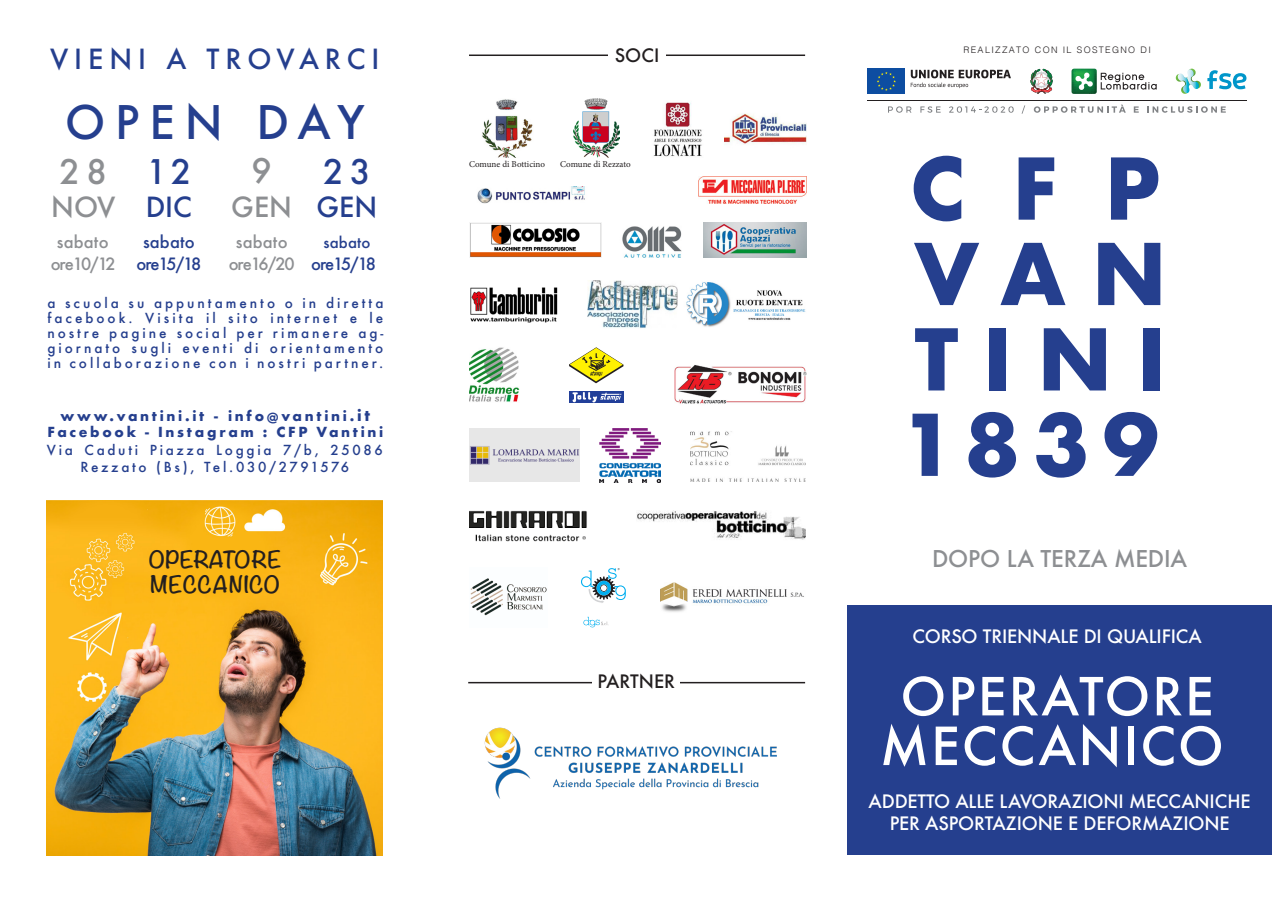
<style>
.page{position:relative;width:1272px;height:902px;background:#fff}
.page>*{position:absolute;margin:0;border:0;box-sizing:border-box;transform-origin:0 0}
.t1{font:700 82.5px "Futura";letter-spacing:.3em;color:#253f8e}
.t2{font:500 51px "Futura";letter-spacing:.04em;color:#fff}
.t3{font:500 45px "Futura";letter-spacing:.22em;color:#253f8e}
.t4{font:500 33px "Futura";color:#253f8e}
.t5{font:500 33px "Futura";color:#8d8f92}
.t6{font:500 27px "Futura";letter-spacing:.205em;color:#253f8e}
.t7{font:500 27px "Futura";color:#8d8f92}
.t8{font:500 22.5px "Futura";letter-spacing:-.01em;color:#8d8f92}
.t9{font:700 21px "Noteworthy";letter-spacing:-.025em;color:#231f20}
.t10{font:700 21px "Noteworthy";color:#231f20}
.t11{font:500 18px/21.6px "Futura";letter-spacing:-.01em;color:#fff;text-align:center}
.t12{font:500 18px "Futura";color:#231f20}
.t13{font:500 16.5px "Futura";letter-spacing:-.025em;color:#8d8f92}
.t14{font:500 16.5px "Futura";letter-spacing:-.06em;color:#253f8e}
.t15{font:500 15px "Futura";letter-spacing:.01em;color:#253f8e}
.t16{font:500 13.5px/15px "Futura";letter-spacing:.215em;color:#253f8e;text-align:justify}
.t17{font:700 13.5px "Futura";letter-spacing:.2em;color:#253f8e}
.t18{font:9px "Minion Pro";color:#231f20}
.t19{font:300 9px "Helvetica";letter-spacing:.15em;color:#231f20}
.s1{font-size:15px}
</style>
<div class="page">
<img style="left:47px;top:500px;width:336px;height:355px">
<hr style="left:867px;top:100px;width:379px;height:1px;background:#231f20">
<svg style="left:1071px;top:69px;width:85px;height:25px"></svg>
<svg style="left:1175px;top:69px;width:26px;height:25px"></svg>
<svg style="left:1207px;top:70px;width:39px;height:19px"></svg>
<div style="left:867px;top:69px;width:38px;height:25px;background:#0d4da1"></div>
<svg style="left:877px;top:72px;width:19px;height:19px"></svg>
<svg style="left:910px;top:70px;width:100px;height:18px"></svg>
<svg style="left:1030px;top:69px;width:22px;height:25px"></svg>
<svg style="left:888px;top:106px;width:23px;height:7px"></svg>
<svg style="left:920px;top:106px;width:20px;height:7px"></svg>
<svg style="left:949px;top:106px;width:64px;height:7px"></svg>
<svg style="left:1021px;top:105px;width:4px;height:9px"></svg>
<svg style="left:1033px;top:104px;width:92px;height:9px"></svg>
<svg style="left:1133px;top:106px;width:5px;height:7px"></svg>
<svg style="left:1147px;top:106px;width:78px;height:7px"></svg>
<img style="left:484px;top:727px;width:293px;height:72px">
<hr style="left:469px;top:54px;width:336px;height:2px;background:#231f20">
<div style="left:608px;top:47px;width:58px;height:15px;background:#fff"></div>
<img style="left:470px;top:578px;width:77px;height:38px">
<img style="left:703px;top:222px;width:103px;height:35px">
<img style="left:470px;top:223px;width:132px;height:34px">
<img style="left:469px;top:347px;width:50px;height:55px">
<img style="left:587px;top:280px;width:90px;height:48px">
<img style="left:477px;top:187px;width:108px;height:17px">
<img style="left:637px;top:510px;width:168px;height:30px">
<img style="left:660px;top:582px;width:144px;height:30px">
<img style="left:724px;top:113px;width:82px;height:31px">
<img style="left:599px;top:428px;width:61px;height:54px">
<img style="left:686px;top:282px;width:120px;height:45px">
<img style="left:653px;top:101px;width:49px;height:56px">
<img style="left:622px;top:226px;width:60px;height:31px">
<img style="left:698px;top:176px;width:108px;height:28px">
<img style="left:470px;top:287px;width:88px;height:36px">
<img style="left:469px;top:428px;width:110px;height:54px">
<div style="left:569px;top:391px;width:54px;height:12px;background:#223f99"></div>
<svg style="left:572px;top:392px;width:49px;height:10px"></svg>
<svg style="left:569px;top:347px;width:54px;height:36px"></svg>
<img style="left:674px;top:365px;width:132px;height:39px">
<img style="left:690px;top:431px;width:115px;height:50px">
<img style="left:469px;top:510px;width:118px;height:31px">
<img style="left:482px;top:99px;width:51px;height:59px">
<img style="left:574px;top:98px;width:45px;height:60px">
<hr style="left:468px;top:681px;width:337px;height:2px;background:#231f20">
<div style="left:592px;top:673px;width:88px;height:17px;background:#fff"></div>
<div style="left:847px;top:605px;width:424px;height:250px;background:#253f8e"></div>
<svg style="left:581px;top:568px;width:45px;height:35px"></svg>
<svg style="left:583px;top:616px;width:25px;height:11px"></svg>
<p class="t6" style="left:50px;top:40px;width:331px">VIENI A TROVARCI</p>
<p class="t3" style="left:65px;top:92px;width:301px">OPEN DAY</p>
<p class="t5" style="left:60px;top:149px;width:49px">28</p>
<p class="t7" style="left:51px;top:188px;width:66px">NOV</p>
<p class="t13" style="left:57px;top:230px;width:53px">sabato</p>
<p class="t13" style="left:51px;top:252px;width:67px">ore10/12</p>
<p class="t5" style="left:251px;top:148px;width:22px">9</p>
<p class="t4" style="left:146px;top:149px;width:46px">12</p>
<p class="t6" style="left:146px;top:188px;width:48px">DIC</p>
<p class="t4" style="left:323px;top:149px;width:49px">23</p>
<p class="t6" style="left:316px;top:188px;width:62px">GEN</p>
<p class="t7" style="left:231px;top:188px;width:62px">GEN</p>
<p class="t14" style="left:143px;top:230px;width:53px">sabato</p>
<p class="t15" style="left:323px;top:232px;width:49px">sabato</p>
<p class="t14" style="left:136px;top:252px;width:66px">ore15/18</p>
<p class="t13" style="left:229px;top:252px;width:67px">ore16/20</p>
<p class="t14" style="left:311px;top:252px;width:66px">ore15/18</p>
<p class="t13" style="left:236px;top:230px;width:53px">sabato</p>
<p class="t16" style="left:47px;top:295px;width:337px">a scuola su appuntamento o in diretta facebook. Visita il sito internet e le nostre pagine social per rimanere ag&shy;giornato sugli eventi di orientamento in collaborazione con i nostri partner.</p>
<p class="t17" style="left:61px;top:405px;width:311px">www.vantini.it - info@vantini.<span class="s1">it</span></p>
<p class="t17" style="left:47px;top:422px;width:337px">Facebook - Instagram : CFP Vantini</p>
<p class="t16" style="left:47px;top:442px;width:337px;line-height:16.2px;text-align:center">Via Caduti Piazza Loggia 7/b, 25086<br>Rezzato (Bs), Tel.030/2791576</p>
<p class="t9" style="left:149px;top:540px;width:135px">OPERATORE</p>
<p class="t10" style="left:150px;top:566px;width:131px">MECCANICO</p>
<p class="t12" style="left:614px;top:43px;width:46px">SOCI</p>
<p class="t18" style="left:469px;top:158px;width:78px">Comune di Botticino</p>
<p class="t18" style="left:560px;top:158px;width:72px">Comune di Rezzato</p>
<p class="t12" style="left:597px;top:669px;width:79px">PARTNER</p>
<p class="t19" style="left:963px;top:42px;width:189px">REALIZZATO CON IL SOSTEGNO DI</p>
<p class="t1" style="left:910px;top:129px;width:252px">CFP</p>
<p class="t1" style="left:914px;top:214px;width:254px">VAN</p>
<p class="t1" style="left:914px;top:300px;width:253px">TINI</p>
<p class="t1" style="left:899px;top:385px;width:261px">1839</p>
<p class="t8" style="left:932px;top:542px;width:256px">DOPO LA TERZA MEDIA</p>
<p class="t11" style="left:912px;top:624px;width:291px">CORSO TRIENNALE DI QUALIFICA</p>
<p class="t2" style="left:900px;top:661px;width:315px">OPERATORE</p>
<p class="t2" style="left:880px;top:711px;width:345px">MECCANICO</p>
<p class="t11" style="left:868px;top:790px;width:383px">ADDETTO ALLE LAVORAZIONI MECCANICHE<br>PER ASPORTAZIONE E DEFORMAZIONE</p>
</div>
